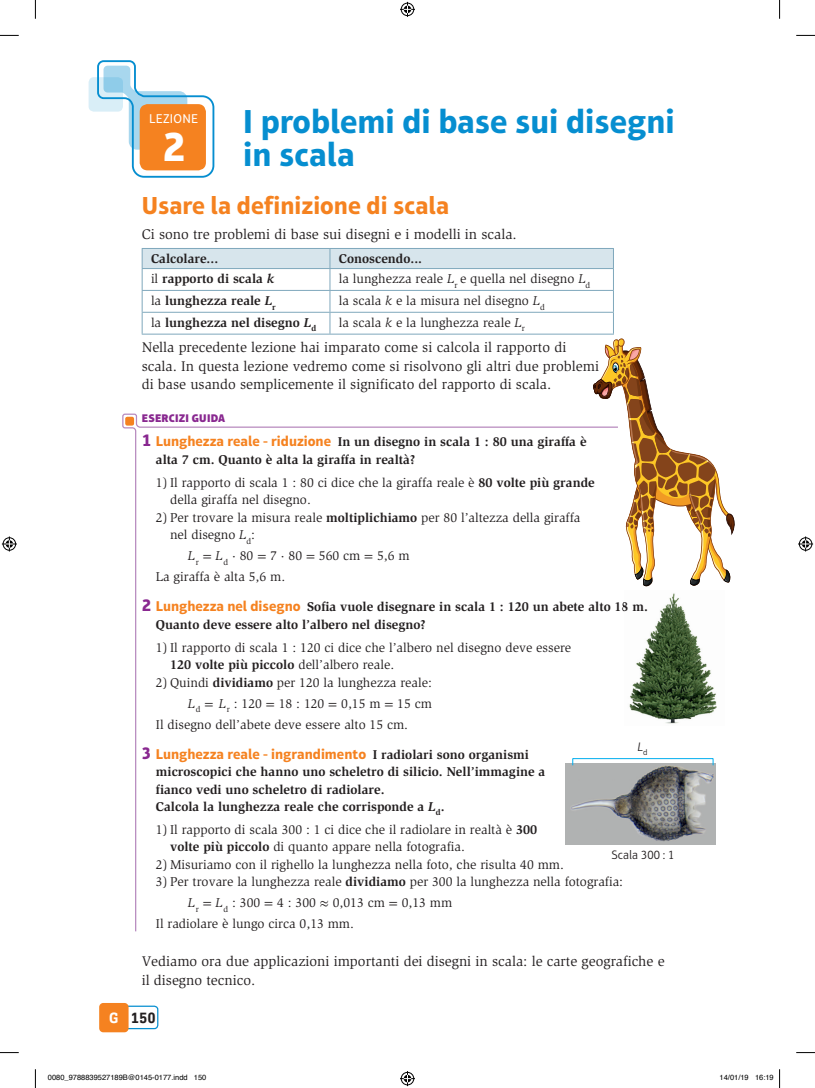
<style>
.page{position:relative;width:815px;height:1088px;background:#fff}
.page>*{position:absolute;margin:0;border:0;box-sizing:border-box;transform-origin:0 0}
.t1{font:700 42.75px "Aptifer Sans LT Pro";color:#fff}
.t2{font:700 33.75px "Aptifer Sans LT Pro";color:#068ed0}
.t3{font:700 25px "Aptifer Sans LT Pro";color:#f58220}
.t4{font:700 15px "DIN Next Slab Pro";color:#231f20}
.t5{font:14.38px/18.8px "Slimbach Std";color:#231f20}
.t6{font:700 14.38px "Aptifer Sans LT Pro";color:#f58220}
.t7{font:13.12px/17.5px "Slimbach Std";color:#231f20}
.t8{font:700 13.12px/17.5px "Slimbach Std";color:#231f20}
.t9{font:13px "Aptifer Sans LT Pro";letter-spacing:.025em;color:#fff}
.t10{font:300 12.5px "Aptifer Sans LT Pro";color:#231f20}
.t11{font:italic 300 12.5px "Aptifer Sans LT Pro";color:#231f20}
.t12{font:900 11.25px "Aptifer Sans LT Pro";letter-spacing:.025em;color:#892890}
.t13{font:7.5px "Helvetica";color:#000}
.s1{font-weight:400}
.s2{font-style:italic}
.s3{font-family:"Aptifer Sans LT Pro";font-size:17.5px;color:#892890}
.s4{font-family:"Aptifer Sans LT Pro";font-size:14.38px;color:#f58220}
.s5{font-weight:700}
.s6{font-family:"STIX General"}
.s7{font-size:17.5px;color:#892890}
.s8{font-family:"Slimbach Std";font-size:13.12px;color:#231f20}
.s9{color:#fff}
</style>
<div class="page">
<div style="left:89px;top:77px;width:34px;height:35px;background:#d9eef7;border-radius:5px"></div>
<svg style="left:96px;top:60px;width:119px;height:118px"></svg>
<div style="left:121px;top:1005px;width:37px;height:24px;border:1px solid #068ed0;border-radius:4px"></div>
<div style="left:99px;top:1003px;width:30px;height:29px;background:#f58220;border-radius:4px"></div>
<svg style="left:142px;top:248px;width:593px;height:339px"></svg>
<hr style="left:142px;top:268px;width:188px;height:1px;background:#7fa8bc">
<hr style="left:330px;top:268px;width:284px;height:1px;background:#7fa8bc">
<svg style="left:122px;top:413px;width:497px;height:519px"></svg>
<div style="left:125px;top:417px;width:9px;height:9px;background:#f58220;border-radius:2px"></div>
<img style="left:629px;top:593px;width:88px;height:131px">
<img style="left:565px;top:763px;width:151px;height:81px">
<div style="left:572px;top:758px;width:141px;height:7px;border:1px solid #00aeef"></div>
<svg style="left:0;top:35px;width:19px;height:1px"></svg>
<svg style="left:796px;top:35px;width:19px;height:1px"></svg>
<svg style="left:0;top:1052px;width:19px;height:1px"></svg>
<svg style="left:796px;top:1052px;width:19px;height:1px"></svg>
<svg style="left:35px;top:0;width:1px;height:19px"></svg>
<svg style="left:35px;top:1069px;width:1px;height:19px"></svg>
<svg style="left:779px;top:0;width:1px;height:19px"></svg>
<svg style="left:400px;top:2px;width:15px;height:15px"></svg>
<svg style="left:400px;top:1071px;width:15px;height:15px"></svg>
<svg style="left:2px;top:536px;width:15px;height:15px"></svg>
<svg style="left:798px;top:536px;width:15px;height:15px"></svg>
<svg style="left:779px;top:1069px;width:1px;height:19px"></svg>
<p class="t9" style="left:149px;top:111px;width:50px">LEZIONE</p>
<h2 class="t2" style="left:243px;top:101px;width:433px">I problemi di base sui disegni</h2>
<h1 class="t1" style="left:162px;top:121px;width:25px">2</h1>
<h2 class="t2" style="left:243px;top:135px;width:113px">in scala</h2>
<h3 class="t3" style="left:142px;top:190px;width:309px">Usare la definizione di scala</h3>
<p class="t5" style="left:142px;top:225px;width:377px">Ci sono tre problemi di base sui disegni e i modelli in scala.</p>
<p class="t8" style="left:151px;top:250px;width:69px">Calcolare...</p>
<p class="t8" style="left:339px;top:250px;width:85px">Conoscendo...</p>
<p class="t8" style="left:151px;top:270px;width:125px"><span class="s1">il</span> rapporto di scala <span class="s2">k</span></p>
<p class="t7" style="left:339px;top:270px;width:253px">la lunghezza reale <span class="s2">L</span><sub>r</sub> e quella nel disegno <span class="s2">L</span><sub>d</sub></p>
<p class="t8" style="left:151px;top:292px;width:126px"><span class="s1">la</span> lunghezza reale <span class="s2">L</span><sub>r</sub></p>
<p class="t7" style="left:339px;top:292px;width:208px">la scala <span class="s2">k</span> e la misura nel disegno <span class="s2">L</span><sub>d</sub></p>
<p class="t8" style="left:151px;top:314px;width:167px"><span class="s1">la</span> lunghezza nel disegno <span class="s2">L</span><sub>d</sub></p>
<p class="t7" style="left:339px;top:314px;width:188px">la scala <span class="s2">k</span> e la lunghezza reale <span class="s2">L</span><sub>r</sub></p>
<p class="t5" style="left:142px;top:338px;width:459px">Nella precedente lezione hai imparato come si calcola il rapporto di scala. In questa lezione vedremo come si risolvono gli altri due problemi di base usando semplicemente il significato del rapporto di scala.</p>
<p class="t12" style="left:142px;top:412px;width:85px">ESERCIZI GUIDA</p>
<p class="t8" style="left:156px;top:433px;width:432px;text-indent:-14px"><span class="s3">1</span> <span class="s4">Lunghezza reale - riduzione</span> In un disegno in scala 1 : 80 una giraffa è alta 7 cm. Quanto è alta la giraffa in realtà?</p>
<p class="t7" style="left:170px;top:474px;width:426px;text-indent:-14px">1) Il rapporto di scala 1 : 80 ci dice che la giraffa reale è <span class="s5">80 volte più grande </span>della giraffa nel disegno.</p>
<p class="t7" style="left:170px;top:509px;width:412px;text-indent:-14px">2) Per trovare la misura reale <span class="s5">moltiplichiamo</span> per 80 l’altezza della giraffa nel disegno <span class="s2">L</span><sub>d</sub>:</p>
<p class="t7" style="left:156px;top:545px;width:255px;line-height:21px;text-indent:32px"><span class="s2">L</span><sub>r</sub> <span class="s6">=</span> <span class="s2">L</span><sub>d</sub> <span class="s6">⋅</span> 80 <span class="s6">=</span> 7 <span class="s6">⋅</span> 80 <span class="s6">=</span> 560 cm <span class="s6">=</span> 5,6 m<br>La giraffa è alta 5,6 m.</p>
<p class="t8" style="left:156px;top:598px;width:494px;text-indent:-14px"><span class="s3">2</span> <span class="s4">Lunghezza nel disegno</span> Sofia vuole disegnare in scala 1 : 120 un abete alto 18 m.<br>Quanto deve essere alto l’albero nel disegno?</p>
<p class="t7" style="left:170px;top:638px;width:403px;text-indent:-14px">1) Il rapporto di scala 1 : 120 ci dice che l’albero nel disegno deve essere<br><span class="s5">120 volte più piccolo</span> dell’albero reale.</p>
<p class="t7" style="left:156px;top:673px;width:277px">2) Quindi <span class="s5">dividiamo</span> per 120 la lunghezza reale:</p>
<p class="t7" style="left:188px;top:694px;width:246px"><span class="s2">L</span><sub>d</sub> <span class="s6">=</span> <span class="s2">L</span><sub>r</sub> : 120 <span class="s6">=</span> 18 : 120 <span class="s6">=</span> 0,15 m <span class="s6">=</span> 15 cm</p>
<p class="t7" style="left:156px;top:715px;width:254px">Il disegno dell’abete deve essere alto 15 cm.</p>
<p class="t6" style="left:142px;top:745px;width:389px"><span class="s7">3</span> Lunghezza reale - ingrandimento <span class="s8">I radiolari sono organismi</span></p>
<p class="t8" style="left:156px;top:763px;width:391px">microscopici che hanno uno scheletro di silicio. Nell’immagine a fianco vedi uno scheletro di radiolare.<br>Calcola la lunghezza reale che corrisponde a <span class="s2">L</span><sub>d</sub>.</p>
<p class="t7" style="left:170px;top:821px;width:369px;text-indent:-14px">1) Il rapporto di scala 300 : 1 ci dice che il radiolare in realtà è <span class="s5">300 volte più piccolo</span> di quanto appare nella fotografia.</p>
<p class="t7" style="left:156px;top:856px;width:410px">2) Misuriamo con il righello la lunghezza nella foto, che risulta 40 mm.</p>
<p class="t7" style="left:156px;top:873px;width:469px">3) Per trovare la lunghezza reale <span class="s5">dividiamo</span> per 300 la lunghezza nella fotografia:</p>
<p class="t7" style="left:188px;top:894px;width:266px"><span class="s2">L</span><sub>r</sub> <span class="s6">=</span> <span class="s2">L</span><sub>d</sub> : 300 <span class="s6">=</span> 4 : 300 <span class="s6">≈</span> 0,013 cm <span class="s6">=</span> 0,13 mm</p>
<p class="t7" style="left:156px;top:915px;width:200px">Il radiolare è lungo circa 0,13 mm.</p>
<p class="t5" style="left:142px;top:952px;width:524px">Vediamo ora due applicazioni importanti dei disegni in scala: le carte geografiche e il disegno tecnico.</p>
<p class="t11" style="left:638px;top:739px;width:12px">L<sub>d</sub></p>
<p class="t10" style="left:611px;top:848px;width:65px">Scala 300 : 1</p>
<p class="t4" style="left:109px;top:1009px;width:48px"><span class="s9">G</span> 150</p>
<p class="t13" style="left:48px;top:1072px;width:160px">0080_9788839527189B@0145-0177.indd 150</p>
<p class="t13" style="left:719px;top:1072px;width:56px">14/01/19 16:19</p>
</div>
